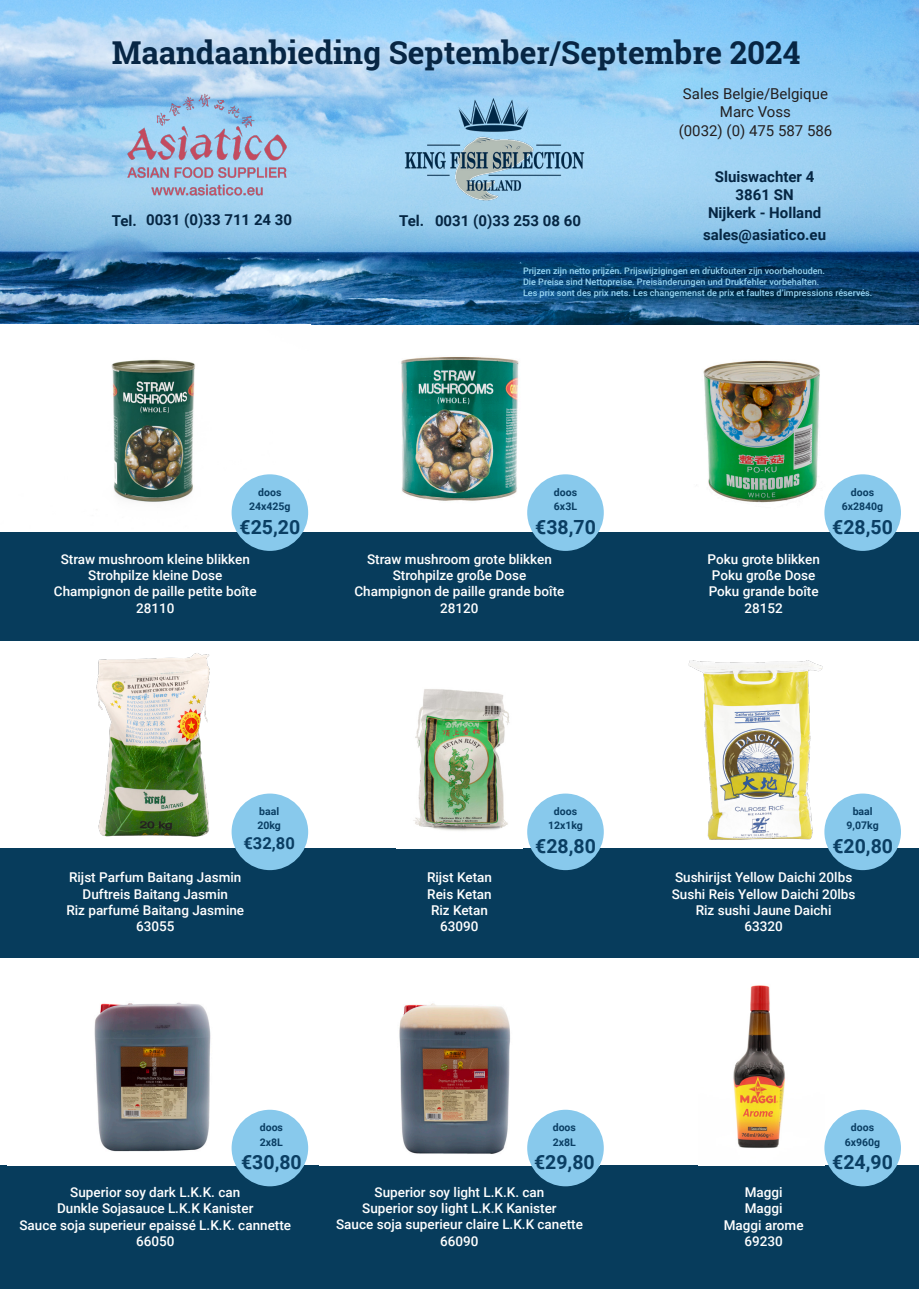
<style>
.page{position:relative;width:919px;height:1289px;background:#fff}
.page>*{position:absolute;margin:0;border:0;box-sizing:border-box;transform-origin:0 0}
.t1{font:700 31.5px "Roboto Slab";color:#072644}
.t2{font:700 19.5px "Roboto";color:#0a3e63}
.t3{font:700 16.5px "Roboto";color:#0a3e63}
.t4{font:700 15px "Roboto";color:#052643}
.t5{font:15px "Roboto";color:#231f20}
.t6{font:500 13.5px "Roboto";color:#fff}
.t7{font:700 10.5px "Roboto";color:#0a3e63}
.t8{font:500 9px/10.8px "Roboto";color:#98d6f3}
</style>
<div class="page">
<img style="left:0;top:0;width:918px;height:325px">
<div style="left:0;top:325px;width:918px;height:316px;background:#073c5c"></div>
<div style="left:0;top:957px;width:918px;height:331px;background:#073c5c"></div>
<div style="left:0;top:641px;width:918px;height:317px;background:#073c5c"></div>
<img style="left:112px;top:77px;width:191px;height:135px">
<img style="left:399px;top:82px;width:190px;height:128px">
<img style="left:0;top:325px;width:310px;height:206px">
<div style="left:310px;top:325px;width:298px;height:206px;background:#fff"></div>
<img style="left:401px;top:357px;width:194px;height:145px">
<img style="left:608px;top:326px;width:310px;height:205px">
<div style="left:310px;top:641px;width:298px;height:207px;background:#fff"></div>
<img style="left:413px;top:689px;width:97px;height:142px">
<div style="left:0;top:641px;width:310px;height:207px;background:#fff"></div>
<img style="left:96px;top:653px;width:114px;height:184px">
<div style="left:608px;top:641px;width:310px;height:207px;background:#fff"></div>
<img style="left:688px;top:660px;width:212px;height:188px">
<div style="left:608px;top:958px;width:310px;height:207px;background:#fff"></div>
<img style="left:733px;top:985px;width:52px;height:163px">
<div style="left:310px;top:958px;width:298px;height:207px;background:#fff"></div>
<img style="left:399px;top:1003px;width:200px;height:159px">
<div style="left:231px;top:474px;width:77px;height:77px;background:#88c9ec;border-radius:50%"></div>
<div style="left:0;top:958px;width:310px;height:207px;background:#fff"></div>
<img style="left:94px;top:1002px;width:209px;height:150px">
<div style="left:527px;top:474px;width:76px;height:77px;background:#88c9ec;border-radius:50%"></div>
<div style="left:824px;top:474px;width:76px;height:77px;background:#88c9ec;border-radius:50%"></div>
<div style="left:231px;top:793px;width:77px;height:77px;background:#88c9ec;border-radius:50%"></div>
<div style="left:527px;top:793px;width:76px;height:77px;background:#88c9ec;border-radius:50%"></div>
<div style="left:824px;top:793px;width:76px;height:77px;background:#88c9ec;border-radius:50%"></div>
<div style="left:824px;top:1109px;width:76px;height:77px;background:#88c9ec;border-radius:50%"></div>
<div style="left:231px;top:1109px;width:77px;height:77px;background:#88c9ec;border-radius:50%"></div>
<div style="left:527px;top:1109px;width:76px;height:77px;background:#88c9ec;border-radius:50%"></div>
<p class="t1" style="left:112px;top:31px;width:690px">Maandaanbieding September/Septembre 2024</p>
<p class="t4" style="left:112px;top:210px;width:27px">Tel.</p>
<p class="t4" style="left:146px;top:209px;width:148px">0031 (0)33 711 24 30</p>
<p class="t4" style="left:399px;top:210px;width:27px">Tel.</p>
<p class="t4" style="left:435px;top:210px;width:148px">0031 (0)33 253 08 60</p>
<p class="t5" style="left:683px;top:84px;width:146px">Sales Belgie/Belgique</p>
<p class="t5" style="left:720px;top:102px;width:72px">Marc Voss</p>
<p class="t5" style="left:678px;top:120px;width:155px">(0032) (0) 475 587 586</p>
<p class="t4" style="left:714px;top:166px;width:101px">Sluiswachter 4</p>
<p class="t4" style="left:735px;top:184px;width:59px">3861 SN</p>
<p class="t4" style="left:708px;top:202px;width:115px">Nijkerk - Holland</p>
<p class="t4" style="left:703px;top:224px;width:124px">sales@asiatico.eu</p>
<p class="t8" style="left:523px;top:265px;width:351px">Prijzen zijn netto prijzen. Prijswijzigingen en drukfouten zijn voorbehouden.<br>Die Preise sind Nettopreise. Preisänderungen und Drukfehler vorbehalten.<br>Les prix sont des prix nets. Les changemenst de prix et faultes d’impressions réservés.</p>
<p class="t7" style="left:258px;top:485px;width:25px">doos</p>
<p class="t7" style="left:249px;top:499px;width:43px">24x425g</p>
<p class="t2" style="left:239px;top:513px;width:62px">€25,20</p>
<p class="t6" style="left:61px;top:549px;width:191px">Straw mushroom kleine blikken</p>
<p class="t6" style="left:88px;top:566px;width:136px">Strohpilze kleine Dose</p>
<p class="t6" style="left:54px;top:582px;width:204px">Champignon de paille petite boîte</p>
<p class="t6" style="left:136px;top:598px;width:40px">28110</p>
<p class="t7" style="left:554px;top:485px;width:25px">doos</p>
<p class="t7" style="left:554px;top:499px;width:25px">6x3L</p>
<p class="t2" style="left:535px;top:513px;width:62px">€38,70</p>
<p class="t6" style="left:367px;top:549px;width:186px">Straw mushroom grote blikken</p>
<p class="t6" style="left:392px;top:566px;width:135px">Strohpilze große Dose</p>
<p class="t6" style="left:354px;top:582px;width:212px">Champignon de paille grande boîte</p>
<p class="t6" style="left:440px;top:598px;width:40px">28120</p>
<p class="t6" style="left:707px;top:549px;width:114px">Poku grote blikken</p>
<p class="t6" style="left:711px;top:566px;width:105px">Poku große Dose</p>
<p class="t6" style="left:708px;top:582px;width:111px">Poku grande boîte</p>
<p class="t6" style="left:744px;top:598px;width:40px">28152</p>
<p class="t7" style="left:850px;top:485px;width:25px">doos</p>
<p class="t7" style="left:841px;top:499px;width:43px">6x2840g</p>
<p class="t2" style="left:832px;top:513px;width:62px">€28,50</p>
<p class="t7" style="left:259px;top:804px;width:21px">baal</p>
<p class="t7" style="left:257px;top:818px;width:25px">20kg</p>
<p class="t3" style="left:243px;top:831px;width:53px">€32,80</p>
<p class="t6" style="left:69px;top:868px;width:174px">Rijst Parfum Baitang Jasmin</p>
<p class="t6" style="left:83px;top:884px;width:147px">Duftreis Baitang Jasmin</p>
<p class="t6" style="left:66px;top:900px;width:179px">Riz parfumé Baitang Jasmine</p>
<p class="t6" style="left:136px;top:916px;width:40px">63055</p>
<p class="t6" style="left:427px;top:868px;width:66px">Rijst Ketan</p>
<p class="t6" style="left:427px;top:884px;width:66px">Reis Ketan</p>
<p class="t6" style="left:431px;top:900px;width:58px">Riz Ketan</p>
<p class="t6" style="left:440px;top:916px;width:40px">63090</p>
<p class="t7" style="left:554px;top:804px;width:25px">doos</p>
<p class="t7" style="left:548px;top:818px;width:36px">12x1kg</p>
<p class="t2" style="left:535px;top:832px;width:62px">€28,80</p>
<p class="t7" style="left:260px;top:1119px;width:25px">doos</p>
<p class="t7" style="left:260px;top:1134px;width:25px">2x8L</p>
<p class="t2" style="left:241px;top:1148px;width:62px">€30,80</p>
<p class="t6" style="left:70px;top:1182px;width:171px">Superior soy dark L.K.K. can</p>
<p class="t6" style="left:57px;top:1198px;width:198px">Dunkle Sojasauce L.K.K Kanister</p>
<p class="t6" style="left:19px;top:1215px;width:273px">Sauce soja superieur epaissé L.K.K. cannette</p>
<p class="t6" style="left:136px;top:1231px;width:40px">66050</p>
<p class="t7" style="left:552px;top:1119px;width:25px">doos</p>
<p class="t7" style="left:552px;top:1134px;width:25px">2x8L</p>
<p class="t2" style="left:534px;top:1148px;width:62px">€29,80</p>
<p class="t6" style="left:374px;top:1182px;width:171px">Superior soy light L.K.K. can</p>
<p class="t6" style="left:362px;top:1198px;width:196px">Superior soy light L.K.K Kanister</p>
<p class="t6" style="left:336px;top:1215px;width:248px">Sauce soja superieur claire L.K.K canette</p>
<p class="t6" style="left:440px;top:1231px;width:40px">66090</p>
<p class="t7" style="left:852px;top:804px;width:21px">baal</p>
<p class="t7" style="left:846px;top:818px;width:34px">9,07kg</p>
<p class="t2" style="left:832px;top:832px;width:62px">€20,80</p>
<p class="t6" style="left:675px;top:868px;width:179px">Sushirijst Yellow Daichi 20lbs</p>
<p class="t6" style="left:671px;top:884px;width:185px">Sushi Reis Yellow Daichi 20lbs</p>
<p class="t6" style="left:695px;top:900px;width:137px">Riz sushi Jaune Daichi</p>
<p class="t6" style="left:744px;top:916px;width:40px">63320</p>
<p class="t6" style="left:744px;top:1182px;width:39px">Maggi</p>
<p class="t6" style="left:744px;top:1198px;width:39px">Maggi</p>
<p class="t6" style="left:723px;top:1215px;width:81px">Maggi arome</p>
<p class="t6" style="left:744px;top:1231px;width:40px">69230</p>
<p class="t7" style="left:850px;top:1120px;width:25px">doos</p>
<p class="t7" style="left:844px;top:1134px;width:37px">6x960g</p>
<p class="t2" style="left:832px;top:1148px;width:62px">€24,90</p>
</div>
